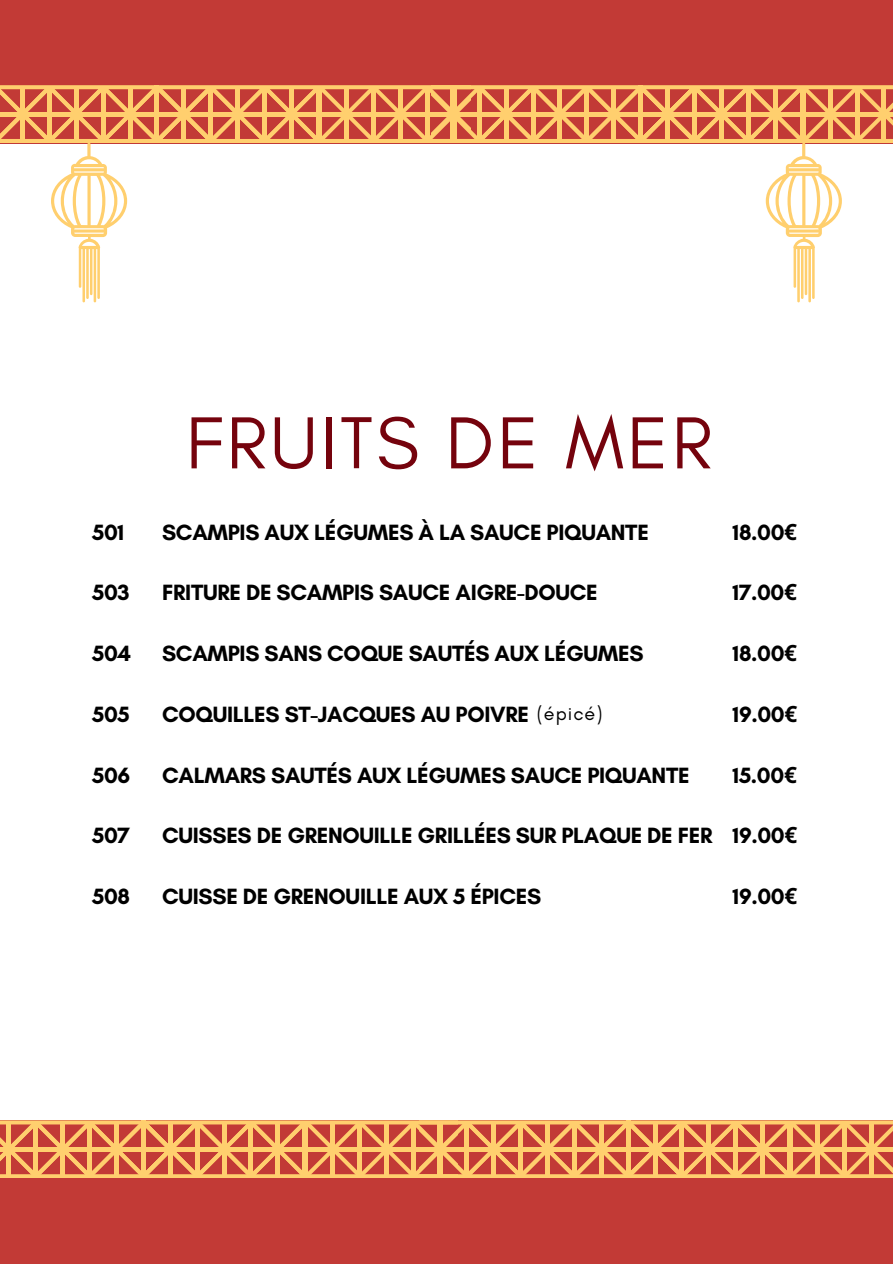
<style>
.page{position:relative;width:893px;height:1264px;background:#fff}
.page>*{position:absolute;margin:0;border:0;box-sizing:border-box;transform-origin:0 0}
.t1{font:75px "Glacial Indifference";letter-spacing:.04em;color:#75030d}
.t2{font:700 22.5px "Glacial Indifference";letter-spacing:-.015em;color:#000}
.t3{font:19.65px "Glacial Indifference";letter-spacing:.05em;color:#000}
.s1{font-family:"Noto Sans"}
</style>
<div class="page">
<div style="left:0;top:0;width:892px;height:143px;background:#c23a36"></div>
<svg style="left:0;top:85px;width:892px;height:217px"></svg>
<hr style="left:611px;top:89px;width:4px;height:51px;background:#ffcf6e">
<div style="left:0;top:1120px;width:892px;height:143px;background:#c23a36"></div>
<svg style="left:0;top:1120px;width:892px;height:57px"></svg>
<hr style="left:599px;top:1124px;width:4px;height:51px;background:#ffcf6e">
<p class="t1" style="left:186px;top:397px;width:528px">FRUITS DE MER</p>
<p class="t2" style="left:92px;top:518px;width:34px">501</p>
<p class="t2" style="left:162px;top:518px;width:488px">SCAMPIS AUX LÉGUMES À LA SAUCE PIQUANTE</p>
<p class="t2" style="left:732px;top:518px;width:66px">18.00<span class="s1">€</span></p>
<p class="t2" style="left:92px;top:579px;width:39px">503</p>
<p class="t2" style="left:92px;top:639px;width:41px">504</p>
<p class="t2" style="left:162px;top:579px;width:437px">FRITURE DE SCAMPIS SAUCE AIGRE-DOUCE</p>
<p class="t2" style="left:162px;top:639px;width:483px">SCAMPIS SANS COQUE SAUTÉS AUX LÉGUMES</p>
<p class="t2" style="left:732px;top:579px;width:66px">17.00<span class="s1">€</span></p>
<p class="t2" style="left:732px;top:639px;width:66px">18.00<span class="s1">€</span></p>
<p class="t2" style="left:92px;top:700px;width:39px">505</p>
<p class="t2" style="left:92px;top:761px;width:40px">506</p>
<p class="t2" style="left:92px;top:822px;width:39px">507</p>
<p class="t2" style="left:92px;top:882px;width:40px">508</p>
<p class="t3" style="left:537px;top:701px;width:67px">(épicé)</p>
<p class="t2" style="left:162px;top:700px;width:368px">COQUILLES ST-JACQUES AU POIVRE</p>
<p class="t2" style="left:162px;top:761px;width:529px">CALMARS SAUTÉS AUX LÉGUMES SAUCE PIQUANTE</p>
<p class="t2" style="left:162px;top:822px;width:552px">CUISSES DE GRENOUILLE GRILLÉES SUR PLAQUE DE FER</p>
<p class="t2" style="left:162px;top:882px;width:380px">CUISSE DE GRENOUILLE AUX 5 ÉPICES</p>
<p class="t2" style="left:732px;top:700px;width:66px">19.00<span class="s1">€</span></p>
<p class="t2" style="left:732px;top:761px;width:66px">15.00<span class="s1">€</span></p>
<p class="t2" style="left:732px;top:822px;width:66px">19.00<span class="s1">€</span></p>
<p class="t2" style="left:732px;top:882px;width:66px">19.00<span class="s1">€</span></p>
</div>
